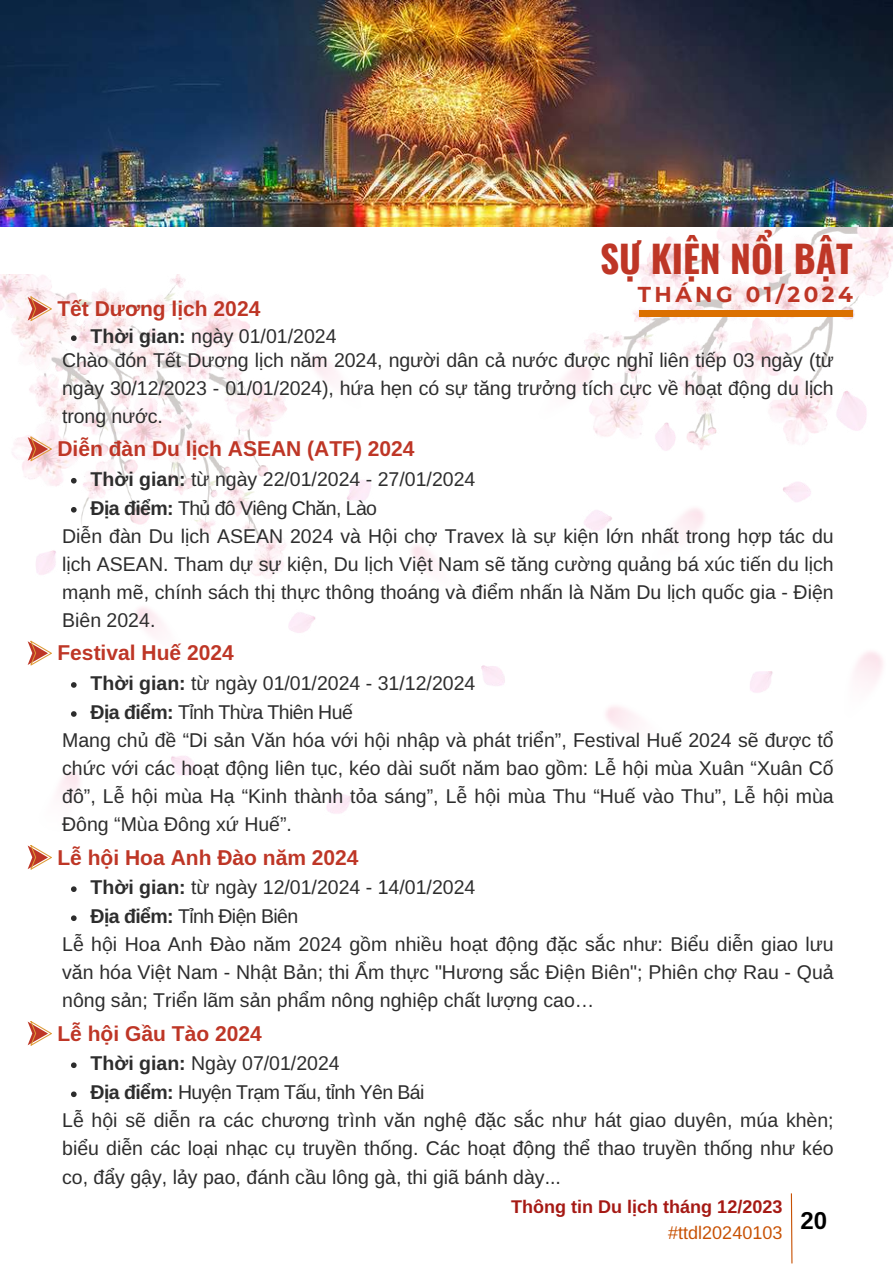
<style>
.page{position:relative;width:893px;height:1264px;background:#fff}
.page>*{position:absolute;margin:0;border:0;box-sizing:border-box;transform-origin:0 0}
.t1{font:700 37.2px "Oswald";color:#be3626}
.t2{font:700 24px "Libra Sans";color:#000}
.t3{font:700 21.6px "Montserrat";letter-spacing:.16em;color:#be3626}
.t4{font:700 21px "Libra Sans";color:#be3626}
.t5{font:19.5px/28.2px "Libra Sans";color:#2d2d2d;text-align:justify}
.t6{font:19.5px/29px "Libra Sans";letter-spacing:-.03em;color:#2d2d2d}
.t7{font:700 18px "Libra Sans";color:#a51914}
.t8{font:18px "Libra Sans";color:#c85103}
.s1{font-weight:700}
</style>
<div class="page">
<img style="left:0;top:274px;width:371px;height:540px">
<img style="left:412px;top:227px;width:480px;height:503px">
<svg style="left:28px;top:296px;width:24px;height:25px"></svg>
<svg style="left:71px;top:335px;width:6px;height:6px"></svg>
<svg style="left:28px;top:436px;width:24px;height:25px"></svg>
<svg style="left:71px;top:478px;width:6px;height:5px"></svg>
<svg style="left:71px;top:507px;width:6px;height:5px"></svg>
<svg style="left:28px;top:640px;width:24px;height:25px"></svg>
<svg style="left:71px;top:682px;width:6px;height:5px"></svg>
<svg style="left:71px;top:711px;width:6px;height:5px"></svg>
<svg style="left:28px;top:845px;width:24px;height:24px"></svg>
<svg style="left:71px;top:886px;width:6px;height:6px"></svg>
<svg style="left:71px;top:915px;width:6px;height:6px"></svg>
<svg style="left:28px;top:1021px;width:24px;height:24px"></svg>
<svg style="left:71px;top:1062px;width:6px;height:6px"></svg>
<svg style="left:71px;top:1091px;width:6px;height:6px"></svg>
<img style="left:0;top:0;width:892px;height:226px">
<div style="left:639px;top:310px;width:213px;height:6px;background:#db7000"></div>
<svg style="left:790px;top:1193px;width:3px;height:70px"></svg>
<h1 class="t1" style="left:600px;top:229px;width:254px">SỰ KIỆN NỔI BẬT</h1>
<p class="t3" style="left:637px;top:281px;width:216px">THÁNG 01/2024</p>
<p class="t4" style="left:57px;top:297px;width:204px">Tết Dương lịch 2024</p>
<p class="t5" style="left:62px;top:346px;width:773px">Chào đón Tết Dương lịch năm 2024, người dân cả nước được nghỉ liên tiếp 03 ngày (từ ngày 30/12/2023 - 01/01/2024), hứa hẹn có sự tăng trưởng tích cực về hoạt động du lịch trong nước.</p>
<p class="t5" style="left:91px;top:322px;width:247px"><span class="s1">Thời gian:</span> ngày 01/01/2024</p>
<p class="t4" style="left:57px;top:437px;width:358px">Diễn đàn Du lịch ASEAN (ATF) 2024</p>
<p class="t5" style="left:91px;top:464px;width:386px;line-height:29.1px"><span class="s1">Thời gian:</span> từ ngày 22/01/2024 - 27/01/2024<br><span class="s1">Địa điểm:</span> Thủ đô Viêng Chăn, Lào</p>
<p class="t5" style="left:62px;top:522px;width:773px">Diễn đàn Du lịch ASEAN 2024 và Hội chợ Travex là sự kiện lớn nhất trong hợp tác du lịch ASEAN. Tham dự sự kiện, Du lịch Việt Nam sẽ tăng cường quảng bá xúc tiến du lịch mạnh mẽ, chính sách thị thực thông thoáng và điểm nhấn là Năm Du lịch quốc gia - Điện Biên 2024.</p>
<p class="t4" style="left:57px;top:641px;width:178px">Festival Huế 2024</p>
<p class="t5" style="left:91px;top:668px;width:386px;line-height:29.1px"><span class="s1">Thời gian:</span> từ ngày 01/01/2024 - 31/12/2024<br><span class="s1">Địa điểm:</span> Tỉnh Thừa Thiên Huế</p>
<p class="t5" style="left:62px;top:726px;width:773px">Mang chủ đề “Di sản Văn hóa với hội nhập và phát triển”, Festival Huế 2024 sẽ được tổ chức với các hoạt động liên tục, kéo dài suốt năm bao gồm: Lễ hội mùa Xuân “Xuân Cố đô”, Lễ hội mùa Hạ “Kinh thành tỏa sáng”, Lễ hội mùa Thu “Huế vào Thu”, Lễ hội mùa Đông “Mùa Đông xứ Huế”.</p>
<p class="t4" style="left:57px;top:845px;width:302px">Lễ hội Hoa Anh Đào năm 2024</p>
<p class="t5" style="left:91px;top:873px;width:386px;line-height:29px"><span class="s1">Thời gian:</span> từ ngày 12/01/2024 - 14/01/2024<br><span class="s1">Địa điểm:</span> Tỉnh Điện Biên</p>
<p class="t5" style="left:62px;top:930px;width:773px">Lễ hội Hoa Anh Đào năm 2024 gồm nhiều hoạt động đặc sắc như: Biểu diễn giao lưu văn hóa Việt Nam - Nhật Bản; thi Ẩm thực "Hương sắc Điện Biên"; Phiên chợ Rau - Quả nông sản; Triển lãm sản phẩm nông nghiệp chất lượng cao…</p>
<p class="t4" style="left:57px;top:1021px;width:206px">Lễ hội Gầu Tào 2024</p>
<p class="t6" style="left:91px;top:1049px;width:335px"><span class="s1">Thời gian:</span> Ngày 07/01/2024<br><span class="s1">Địa điểm:</span> Huyện Trạm Tấu, tỉnh Yên Bái</p>
<p class="t5" style="left:62px;top:1106px;width:773px">Lễ hội sẽ diễn ra các chương trình văn nghệ đặc sắc như hát giao duyên, múa khèn; biểu diễn các loại nhạc cụ truyền thống. Các hoạt động thể thao truyền thống như kéo co, đẩy gậy, lảy pao, đánh cầu lông gà, thi giã bánh dày...</p>
<p class="t7" style="left:511px;top:1196px;width:273px">Thông tin Du lịch tháng 12/2023</p>
<p class="t8" style="left:668px;top:1222px;width:116px">#ttdl20240103</p>
<p class="t2" style="left:800px;top:1207px;width:28px">20</p>
</div>
